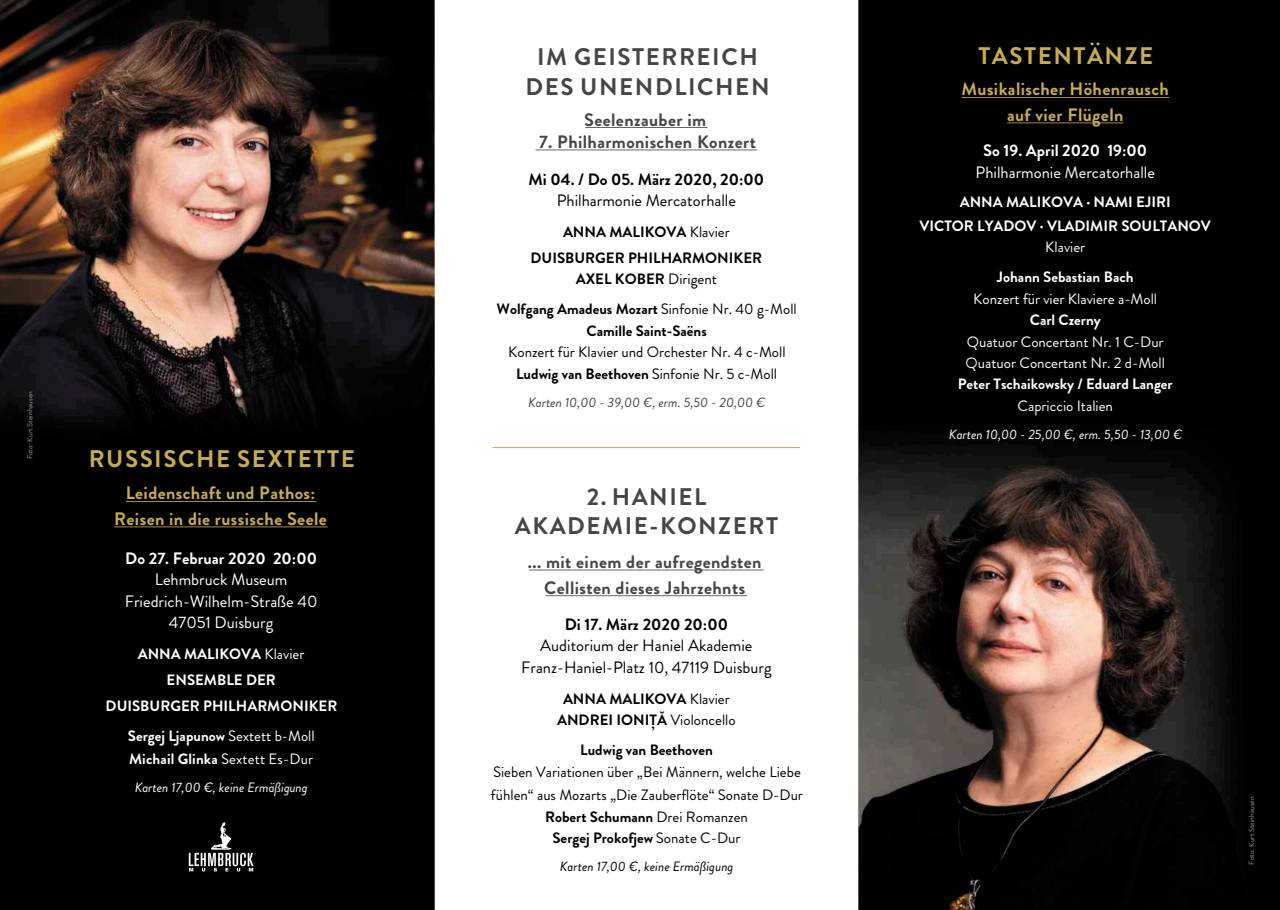
<style>
.page{position:relative;width:1280px;height:910px;background:#fff}
.page>*{position:absolute;margin:0;border:0;box-sizing:border-box;transform-origin:0 0}
.t1{font:700 24px/30.2px "Brandon";letter-spacing:.065em;color:#454545;text-align:center}
.t2{font:700 24px "Brandon";letter-spacing:.065em;color:#c8ac52}
.t3{font:700 18px/25.8px "Brandon";letter-spacing:.02em;color:#454545;text-align:center}
.t4{font:700 18px/25.5px "Brandon";letter-spacing:.02em;color:#c8ac52;text-align:center}
.t5{font:16.5px/21.8px "Brandon";color:#000;text-align:center}
.t6{font:16.5px/21.5px "Brandon";color:#fff;text-align:center}
.t7{font:700 16.5px "Brandon";color:#000}
.t8{font:700 16.5px "Brandon";color:#fff}
.t9{font:700 15px/21.5px "Brandon";color:#000;text-align:center}
.t10{font:700 15px/25.8px "Brandon";color:#fff;text-align:center}
.t11{font:15px/21.5px "Brandon";color:#000;text-align:center}
.t12{font:15px "Brandon";color:#fff}
.t13{font:italic 13.5px "Brandon";color:#fff}
.t14{font:italic 13.5px "Brandon";color:#454545}
.t15{font:italic 13.5px "Brandon";color:#000}
.t16{font:7.5px "Brandon";color:#949494}
.s1{font-weight:400}
.s2{font-weight:700}
</style>
<div class="page">
<img style="left:0;top:0;width:434px;height:910px">
<img style="left:858px;top:0;width:422px;height:910px">
<hr style="left:493px;top:447px;width:307px;height:1px;background:#c8ac52">
<svg style="left:189px;top:822px;width:64px;height:49px;background:#353535"></svg>
<hr style="left:961px;top:97px;width:208px;height:1px;background:#c8ac52">
<hr style="left:1007px;top:122px;width:116px;height:1px;background:#c8ac52">
<hr style="left:126px;top:501px;width:190px;height:1px;background:#c8ac52">
<hr style="left:114px;top:526px;width:214px;height:1px;background:#c8ac52">
<hr style="left:529px;top:570px;width:49px;height:1px;background:#454545">
<hr style="left:578px;top:570px;width:186px;height:1px;background:#454545">
<hr style="left:546px;top:595px;width:201px;height:1px;background:#454545">
<hr style="left:585px;top:127px;width:122px;height:1px;background:#454545">
<hr style="left:535px;top:150px;width:222px;height:1px;background:#454545">
<p class="t16" style="left:27px;top:459px;width:70px;rotate:-90deg">Foto: Kurt Steinhausen</p>
<h1 class="t2" style="left:89px;top:450px;width:268px">RUSSISCHE SEXTETTE</h1>
<p class="t4" style="left:114px;top:483px;width:214px">Leidenschaft und Pathos:<br>Reisen in die russische Seele</p>
<p class="t8" style="left:125px;top:552px;width:193px">Do 27. Februar 2020 20:00</p>
<p class="t6" style="left:125px;top:571px;width:194px">Lehmbruck Museum<br>Friedrich-Wilhelm-Straße 40<br>47051 Duisburg</p>
<p class="t10" style="left:106px;top:643px;width:233px">ANNA MALIKOVA <span class="s1">Klavier<br></span>ENSEMBLE DER<br>DUISBURGER PHILHARMONIKER</p>
<p class="t10" style="left:128px;top:726px;width:188px;line-height:23.5px;text-align:left">Sergej Ljapunow <span class="s1">Sextett b-Moll<br></span>Michail Glinka <span class="s1">Sextett Es-Dur</span></p>
<p class="t13" style="left:135px;top:782px;width:174px">Karten 17,00 €, keine Ermäßigung</p>
<h1 class="t1" style="left:525px;top:45px;width:246px">IM GEISTERREICH<br>DES UNENDLICHEN</h1>
<p class="t3" style="left:584px;top:109px;width:123px">Seelenzauber im</p>
<p class="t3" style="left:539px;top:131px;width:218px">7. Philharmonischen Konzert</p>
<p class="t7" style="left:528px;top:173px;width:237px">Mi 04. / Do 05. März 2020, 20:00</p>
<p class="t5" style="left:557px;top:192px;width:181px">Philharmonie Mercatorhalle</p>
<p class="t9" style="left:530px;top:221px;width:233px;line-height:25.8px">ANNA MALIKOVA <span class="s1">Klavier<br></span>DUISBURGER PHILHARMONIKER</p>
<p class="t9" style="left:496px;top:266px;width:302px;line-height:30px">AXEL KOBER <span class="s1">Dirigent<br></span>Wolfgang Amadeus Mozart <span class="s1">Sinfonie Nr. 40 g-Moll</span></p>
<p class="t9" style="left:586px;top:322px;width:122px">Camille Saint-Saëns</p>
<p class="t11" style="left:508px;top:344px;width:279px">Konzert für Klavier und Orchester Nr. 4 c-Moll<br><span class="s2">Ludwig van Beethoven</span> Sinfonie Nr. 5 c-Moll</p>
<p class="t14" style="left:528px;top:397px;width:239px">Karten 10,00 - 39,00 €, erm. 5,50 - 20,00 €</p>
<h1 class="t1" style="left:515px;top:486px;width:265px;line-height:28.5px">2. HANIEL<br>AKADEMIE-KONZERT</h1>
<p class="t3" style="left:528px;top:551px;width:235px">... mit einem der aufregendsten<br>Cellisten dieses Jahrzehnts</p>
<p class="t7" style="left:565px;top:618px;width:165px">Di 17. März 2020 20:00</p>
<p class="t5" style="left:521px;top:637px;width:252px">Auditorium der Haniel Akademie<br>Franz-Haniel-Platz 10, 47119 Duisburg</p>
<p class="t9" style="left:557px;top:690px;width:180px">ANNA MALIKOVA <span class="s1">Klavier<br></span>ANDREI IONIȚĂ <span class="s1">Violoncello</span></p>
<p class="t9" style="left:580px;top:742px;width:134px">Ludwig van Beethoven</p>
<p class="t11" style="left:491px;top:762px;width:313px;line-height:23.5px;text-align:left">Sieben Variationen über „Bei Männern, welche Liebe fühlen“ aus Mozarts „Die Zauberflöte“ Sonate D-Dur</p>
<p class="t9" style="left:545px;top:808px;width:204px">Robert Schumann <span class="s1">Drei Romanzen<br></span>Sergej Prokofjew <span class="s1">Sonate C-Dur</span></p>
<p class="t15" style="left:560px;top:862px;width:175px">Karten 17,00 €, keine Ermäßigung</p>
<h1 class="t2" style="left:978px;top:47px;width:177px">TASTENTÄNZE</h1>
<p class="t4" style="left:961px;top:79px;width:209px">Musikalischer Höhenrausch auf vier Flügeln</p>
<p class="t8" style="left:983px;top:145px;width:165px">So 19. April 2020 19:00</p>
<p class="t6" style="left:975px;top:164px;width:181px">Philharmonie Mercatorhalle</p>
<p class="t10" style="left:919px;top:192px;width:293px;line-height:23.5px">ANNA MALIKOVA NAMI EJIRI<br>VICTOR LYADOV VLADIMIR SOULTANOV</p>
<p class="t12" style="left:1045px;top:242px;width:41px">Klavier</p>
<p class="t10" style="left:997px;top:266px;width:138px">Johann Sebastian Bach</p>
<p class="t12" style="left:973px;top:293px;width:185px">Konzert für vier Klaviere a-Moll</p>
<p class="t10" style="left:1030px;top:309px;width:72px">Carl Czerny</p>
<p class="t12" style="left:967px;top:336px;width:198px">Quatuor Concertant Nr. 1 C-Dur</p>
<p class="t10" style="left:958px;top:374px;width:216px">Peter Tschaikowsky / Eduard Langer</p>
<p class="t12" style="left:1017px;top:400px;width:97px">Capriccio Italien</p>
<p class="t10" style="left:1086px;top:191px;width:5px">·</p>
<p class="t10" style="left:1040px;top:215px;width:5px">·</p>
<p class="t12" style="left:965px;top:357px;width:201px">Quatuor Concertant Nr. 2 d-Moll</p>
<p class="t13" style="left:949px;top:429px;width:235px">Karten 10,00 - 25,00 €, erm. 5,50 - 13,00 €</p>
<p class="t16" style="left:1249px;top:865px;width:70px;rotate:-90deg">Foto: Kurt Steinhausen</p>
</div>
